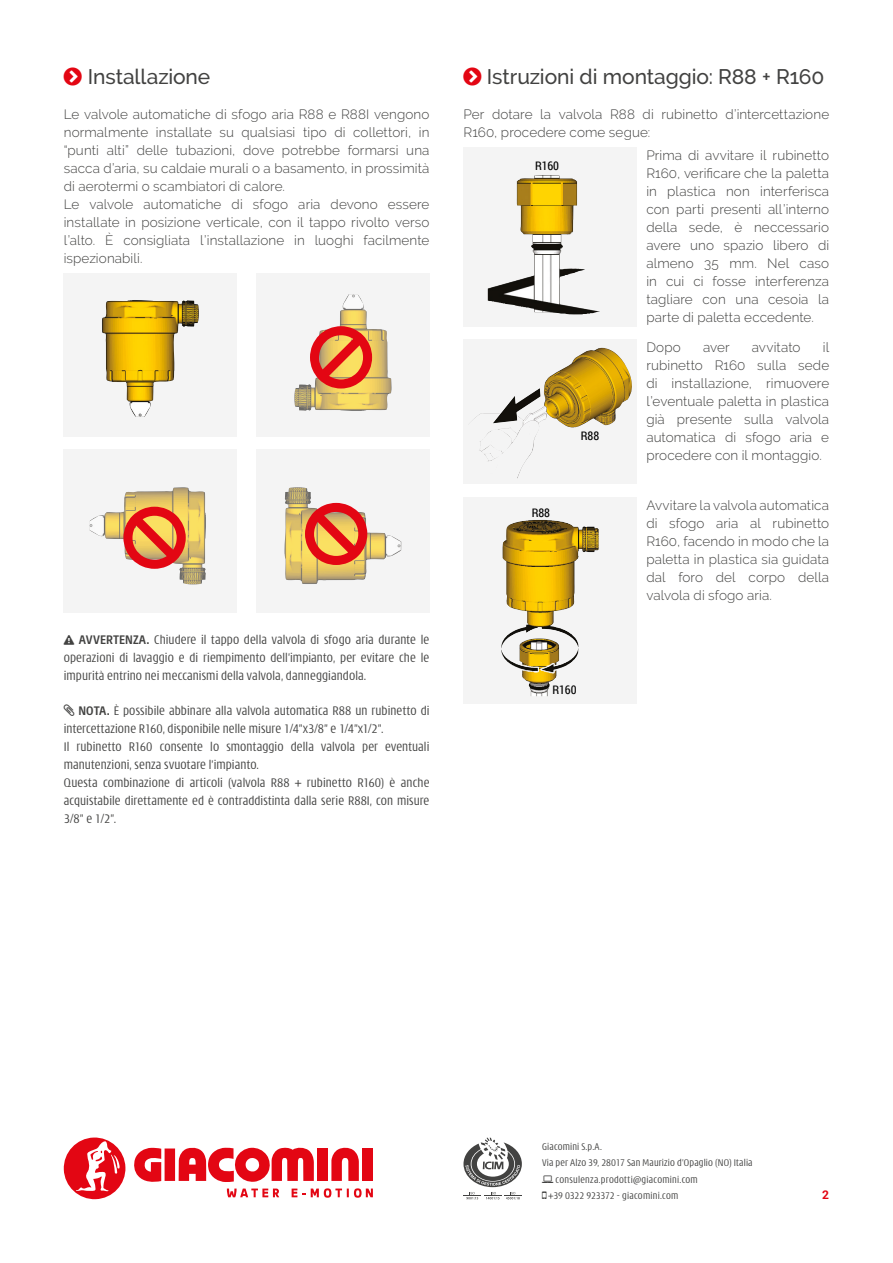
<style>
.page{position:relative;width:893px;height:1263px;background:#fff}
.page>*{position:absolute;margin:0;border:0;box-sizing:border-box;transform-origin:0 0}
.t1{font:500 21px "Raleway";letter-spacing:-.005em;color:#424241}
.t2{font:300 13.5px/18px "Raleway";letter-spacing:.01em;color:#424241;text-align:justify}
.t3{font:300 condensed 13.5px/18px "Modena";letter-spacing:.005em;color:#424241;text-align:justify}
.t4{font:12px "Roboto Condensed";letter-spacing:-.01em;color:#000}
.t5{font:700 12px "Roboto";color:#e30613}
.t6{font:300 condensed 10.5px "Modena";letter-spacing:.02em;color:#424241}
.s1{font-weight:700}
</style>
<div class="page">
<svg style="left:134px;top:1148px;width:27px;height:34px"></svg>
<div style="left:165px;top:1148px;width:10px;height:33px;background:#e30613"></div>
<div style="left:317px;top:1148px;width:11px;height:33px;background:#e30613"></div>
<svg style="left:331px;top:1147px;width:28px;height:34px"></svg>
<div style="left:362px;top:1148px;width:11px;height:33px;background:#e30613"></div>
<svg style="left:179px;top:1147px;width:135px;height:35px"></svg>
<svg style="left:292px;top:1188px;width:13px;height:9px"></svg>
<svg style="left:311px;top:1188px;width:62px;height:10px"></svg>
<svg style="left:227px;top:1188px;width:52px;height:9px"></svg>
<svg style="left:64px;top:1137px;width:62px;height:62px"></svg>
<svg style="left:463px;top:1137px;width:59px;height:62px"></svg>
<div style="left:463px;top:147px;width:174px;height:179px;background:#f4f4f4"></div>
<img style="left:488px;top:175px;width:112px;height:140px">
<div style="left:463px;top:339px;width:174px;height:145px;background:#f4f4f4"></div>
<img style="left:472px;top:348px;width:160px;height:130px">
<div style="left:463px;top:497px;width:174px;height:207px;background:#f4f4f4"></div>
<img style="left:501px;top:520px;width:77px;height:128px">
<div style="left:256px;top:273px;width:173px;height:163px;background:#f4f4f4"></div>
<img style="left:294px;top:294px;width:98px;height:117px">
<div style="left:64px;top:273px;width:173px;height:163px;background:#f4f4f4"></div>
<img style="left:102px;top:300px;width:97px;height:117px">
<div style="left:64px;top:449px;width:173px;height:163px;background:#f4f4f4"></div>
<img style="left:89px;top:487px;width:117px;height:97px">
<div style="left:256px;top:449px;width:173px;height:163px;background:#f4f4f4"></div>
<img style="left:284px;top:487px;width:117px;height:97px">
<svg style="left:310px;top:325px;width:62px;height:63px"></svg>
<svg style="left:123px;top:507px;width:63px;height:62px;background:#e8d078"></svg>
<svg style="left:305px;top:503px;width:63px;height:62px;background:#e8d078"></svg>
<h1 class="t1" style="left:88px;top:64px;width:124px">Installazione</h1>
<p class="t2" style="left:64px;top:105px;width:367px;text-align:left">Le valvole automatiche di sfogo aria R88 e R88I vengono normalmente installate su qualsiasi tipo di collettori, in “punti alti” delle tubazioni, dove potrebbe formarsi una sacca d’aria, su caldaie murali o a basamento, in prossimità di aerotermi o scambiatori di calore.<br>Le valvole automatiche di sfogo aria devono essere installate in posizione verticale, con il tappo rivolto verso l’alto. È consigliata l’installazione in luoghi facilmente ispezionabili.</p>
<p class="t3" style="left:64px;top:632px;width:367px">❑ <span class="s1">AVVERTENZA.</span> Chiudere il tappo della valvola di sfogo aria durante le operazioni di lavaggio e di riempimento dell’impianto, per evitare che le impurità entrino nei meccanismi della valvola, danneggiandola.</p>
<p class="t3" style="left:64px;top:702px;width:367px;text-align:left;text-indent:15px"><span class="s1">NOTA.</span> È possibile abbinare alla valvola automatica R88 un rubinetto di intercettazione R160, disponibile nelle misure 1/4”x3/8” e 1/4”x1/2”.<br>Il rubinetto R160 consente lo smontaggio della valvola per eventuali manutenzioni, senza svuotare l’impianto.<br>Questa combinazione di articoli (valvola R88 + rubinetto R160) è anche acquistabile direttamente ed è contraddistinta dalla serie R88I, con misure 3/8” e 1/2”.</p>
<h1 class="t1" style="left:487px;top:64px;width:339px">Istruzioni di montaggio: R88 + R160</h1>
<p class="t2" style="left:463px;top:105px;width:367px">Per dotare la valvola R88 di rubinetto d’intercettazione<br>R160, procedere come segue:</p>
<p class="t4" style="left:535px;top:157px;width:26px">R160</p>
<p class="t2" style="left:646px;top:146px;width:184px">Prima di avvitare il rubinetto R160, verificare che la paletta in plastica non interferisca con parti presenti all’interno della sede, è neccessario avere uno spazio libero di almeno 35 mm. Nel caso in cui ci fosse interferenza tagliare con una cesoia la parte di paletta eccedente.</p>
<p class="t2" style="left:646px;top:338px;width:36px">Dopo</p>
<p class="t2" style="left:703px;top:338px;width:28px">aver</p>
<p class="t2" style="left:752px;top:338px;width:50px">avvitato</p>
<p class="t2" style="left:646px;top:338px;width:184px;text-indent:176px">il rubinetto R160 sulla sede di installazione, rimuovere l’eventuale paletta in plastica già presente sulla valvola automatica di sfogo aria e procedere con il montaggio.</p>
<p class="t2" style="left:646px;top:496px;width:184px">Avvitare la valvola automatica di sfogo aria al rubinetto R160, facendo in modo che la paletta in plastica sia guidata dal foro del corpo della valvola di sfogo aria.</p>
<p class="t4" style="left:581px;top:427px;width:20px">R88</p>
<p class="t4" style="left:532px;top:504px;width:20px">R88</p>
<p class="t4" style="left:552px;top:681px;width:26px">R160</p>
<p class="t6" style="left:542px;top:1141px;width:61px">Giacomini S.p.A.</p>
<p class="t6" style="left:542px;top:1158px;width:212px">Via per Alzo 39, 28017 San Maurizio d’Opaglio (NO) Italia</p>
<p class="t6" style="left:556px;top:1174px;width:144px">consulenza.prodotti@giacomini.com</p>
<p class="t6" style="left:549px;top:1191px;width:131px">+39 0322 923372 - giacomini.com</p>
<p class="t5" style="left:822px;top:1186px;width:8px">2</p>
</div>
